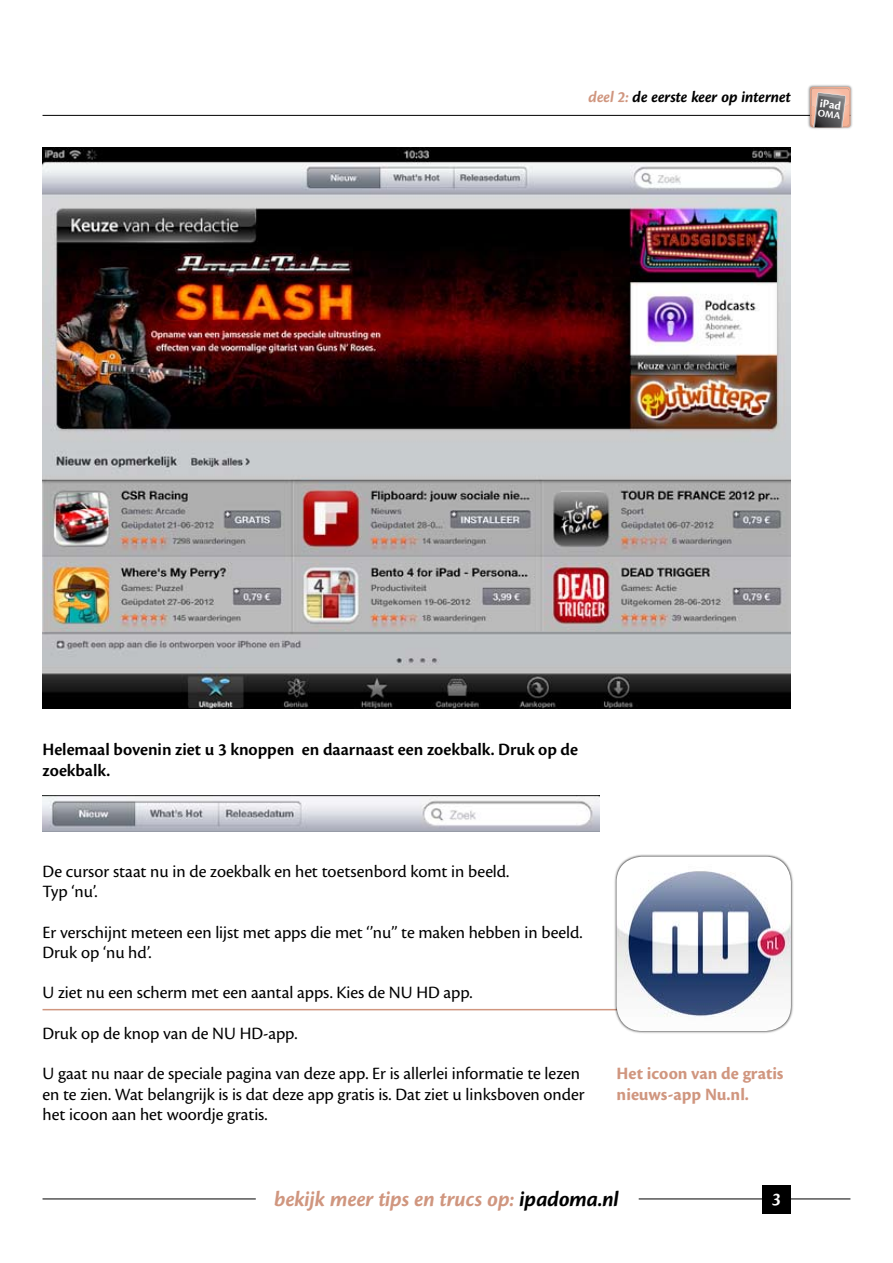
<style>
.page{position:relative;width:893px;height:1263px;background:#fff}
.page>*{position:absolute;margin:0;border:0;box-sizing:border-box;transform-origin:0 0}
.t1{font:22.5px "Cronos Pro Bold Disp It";letter-spacing:-.005em;color:#d0967f}
.t2{font:18px/20.2px "Cronos Pro";letter-spacing:-.005em;color:#000}
.t3{font:600 18px/20.2px "Cronos Pro";color:#000}
.t4{font:700 18px/20.2px "Cronos Pro";color:#d0967f}
.t5{font:16.5px "Cronos Pro Bold Disp It";letter-spacing:-.005em;color:#000}
.t6{font:12.15px "Cronos Pro Bold Disp";color:#fff}
.s1{color:#d0967f}
.s2{color:#000}
</style>
<div class="page">
<hr style="left:43px;top:1199px;width:213px;height:1px;background:#000">
<hr style="left:639px;top:1199px;width:211px;height:1px;background:#000">
<div style="left:762px;top:1185px;width:29px;height:28px;background:#000"></div>
<hr style="left:43px;top:115px;width:807px;height:1px;background:#000">
<div style="left:807px;top:84px;width:46px;height:47px;background:#000;opacity:.5"></div>
<img style="left:43px;top:148px;width:747px;height:561px">
<img style="left:43px;top:796px;width:557px;height:35px">
<hr style="left:43px;top:1009px;width:611px;height:1px;background:#d0967f">
<div style="left:613px;top:853px;width:181px;height:181px;background:#000;opacity:.75"></div>
<img style="left:617px;top:857px;width:174px;height:174px;border-radius:26px">
<svg style="left:810px;top:87px;width:40px;height:40px;background:#9c857d"></svg>
<p class="t5" style="left:589px;top:87px;width:204px"><span class="s1">deel 2:</span> de eerste keer op internet</p>
<p class="t6" style="left:821px;top:96px;width:23px;rotate:8deg">iPad</p>
<p class="t3" style="left:43px;top:740px;width:537px">Helemaal bovenin ziet u 3 knoppen en daarnaast een zoekbalk. Druk op de zoekbalk.</p>
<p class="t2" style="left:43px;top:861px;width:468px">De cursor staat nu in de zoekbalk en het toetsenbord komt in beeld.<br>Typ ‘nu’.</p>
<p class="t2" style="left:43px;top:922px;width:541px">Er verschijnt meteen een lijst met apps die met ‘’nu’’ te maken hebben in beeld.<br>Druk op ‘nu hd’.</p>
<p class="t2" style="left:43px;top:983px;width:432px">U ziet nu een scherm met een aantal apps. Kies de NU HD app.</p>
<p class="t2" style="left:43px;top:1023px;width:257px">Druk op de knop van de NU HD-app.</p>
<p class="t2" style="left:43px;top:1064px;width:544px">U gaat nu naar de speciale pagina van deze app. Er is allerlei informatie te lezen en te zien. Wat belangrijk is is dat deze app gratis is. Dat ziet u linksboven onder het icoon aan het woordje gratis.</p>
<p class="t4" style="left:617px;top:1064px;width:169px">Het icoon van de gratis nieuws-app Nu.nl.</p>
<p class="t1" style="left:274px;top:1186px;width:346px">bekijk meer tips en trucs op: <span class="s2">ipadoma.nl</span></p>
</div>
